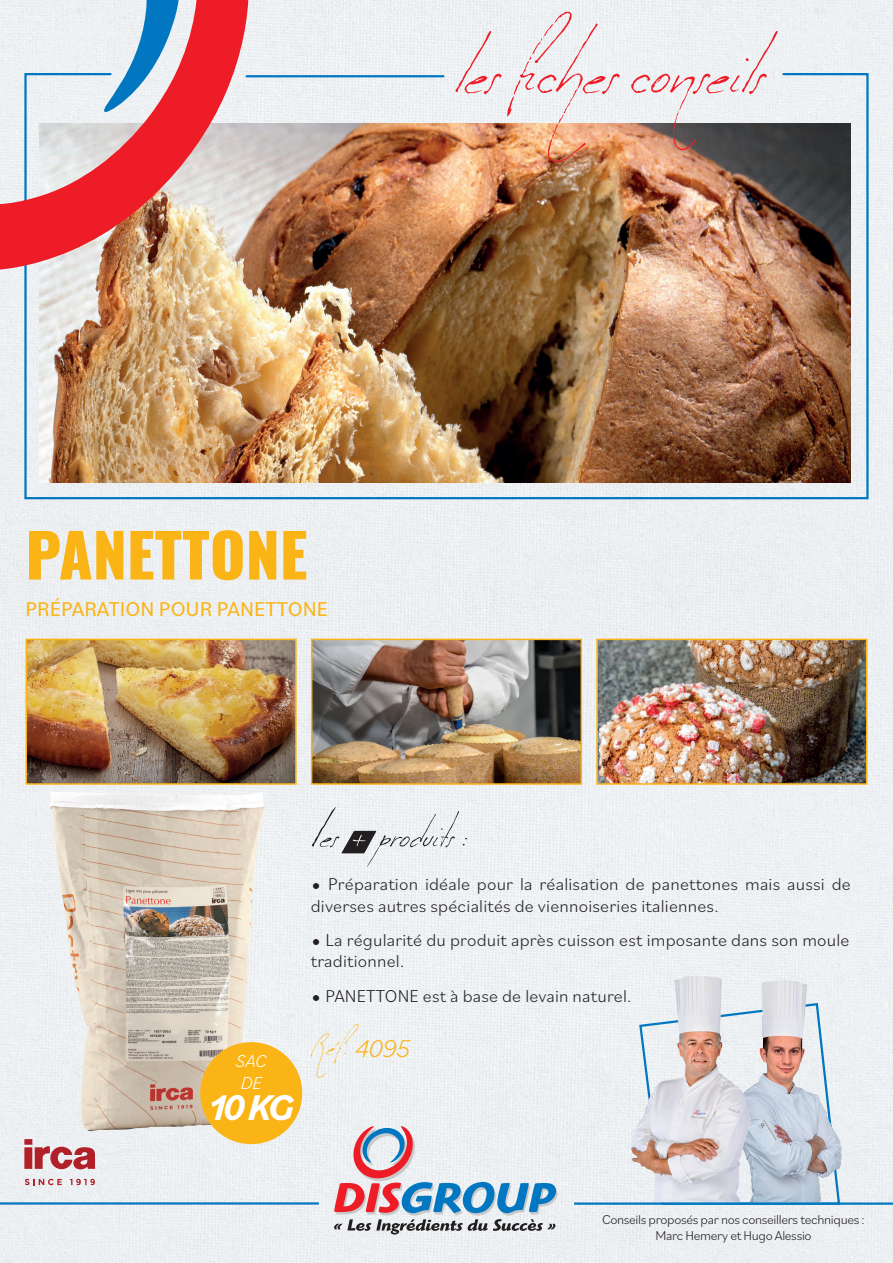
<style>
.page{position:relative;width:893px;height:1263px;background:#edf0f3}
.page>*{position:absolute;margin:0;border:0;box-sizing:border-box;transform-origin:0 0}
.t1{font:67.5px "Milonguita";color:#ee1c27}
.t2{font:800 60px "Oswald";color:#fbb416}
.t3{font:italic 700 37.5px "Bilo";color:#fff}
.t4{font:25.5px "Milonguita";color:#fbb416}
.t5{font:21px "Bilo";color:#fbb416}
.t6{font:300 18px/21.6px "Bilo";letter-spacing:.01em;color:#231f20}
.t7{font:italic 300 18px/21.6px "Bilo";color:#fff}
.t8{font:300 13.5px/16.2px "Bilo";letter-spacing:-.025em;color:#231f20;text-align:center}
.s1{font-size:28.5px}
.s2{font-family:"Bilo";font-weight:300;font-style:italic}
</style>
<div class="page">
<svg style="left:334px;top:1126px;width:223px;height:108px"></svg>
<img style="left:630px;top:976px;width:212px;height:226px">
<hr style="left:0;top:1202px;width:319px;height:2px;background:#0077c0">
<img style="left:23px;top:72px;width:847px;height:428px">
<hr style="left:247px;top:75px;width:196px;height:2px;background:#0077c0">
<img style="left:29px;top:642px;width:265px;height:140px">
<div style="left:26px;top:639px;width:271px;height:146px;border:2px solid #fbb416"></div>
<img style="left:314px;top:642px;width:265px;height:140px">
<div style="left:311px;top:639px;width:271px;height:146px;border:2px solid #fbb416"></div>
<img style="left:599px;top:642px;width:265px;height:140px">
<div style="left:596px;top:639px;width:271px;height:146px;border:2px solid #fbb416"></div>
<svg style="left:312px;top:803px;width:155px;height:65px"></svg>
<svg style="left:0;top:0;width:258px;height:280px"></svg>
<hr style="left:574px;top:1202px;width:319px;height:3px;background:#0077c0">
<img style="left:49px;top:792px;width:215px;height:339px">
<svg style="left:24px;top:1139px;width:71px;height:30px"></svg>
<svg style="left:25px;top:1179px;width:37px;height:6px"></svg>
<svg style="left:70px;top:1179px;width:25px;height:6px"></svg>
<div style="left:200px;top:1042px;width:102px;height:102px;background:#fbb416;border-radius:50%"></div>
<h1 class="t1" style="left:455px;top:29px;width:309px">les fiches conseils</h1>
<h2 class="t2" style="left:26px;top:513px;width:283px">PANETTONE</h2>
<p class="t5" style="left:26px;top:595px;width:304px">PRÉPARATION POUR PANETTONE</p>
<p class="t7" style="left:236px;top:1050px;width:32px">SAC<br>DE</p>
<h3 class="t3" style="left:208px;top:1082px;width:87px">10 KG</h3>
<p class="t6" style="left:311px;top:872px;width:542px"><span class="s1">•</span> Préparation idéale pour la réalisation de panettones mais aussi de diverses autres spécialités de viennoiseries italiennes.</p>
<p class="t6" style="left:311px;top:928px;width:540px"><span class="s1">•</span> La régularité du produit après cuisson est imposante dans son moule traditionnel.</p>
<p class="t6" style="left:311px;top:984px;width:322px"><span class="s1">•</span> PANETTONE est à base de levain naturel.</p>
<h3 class="t4" style="left:311px;top:1030px;width:100px">Réf. <span class="s2">4095</span></h3>
<p class="t8" style="left:602px;top:1211px;width:264px">Conseils proposés par nos conseillers techniques :<br>Marc Hemery et Hugo Alessio</p>
</div>
